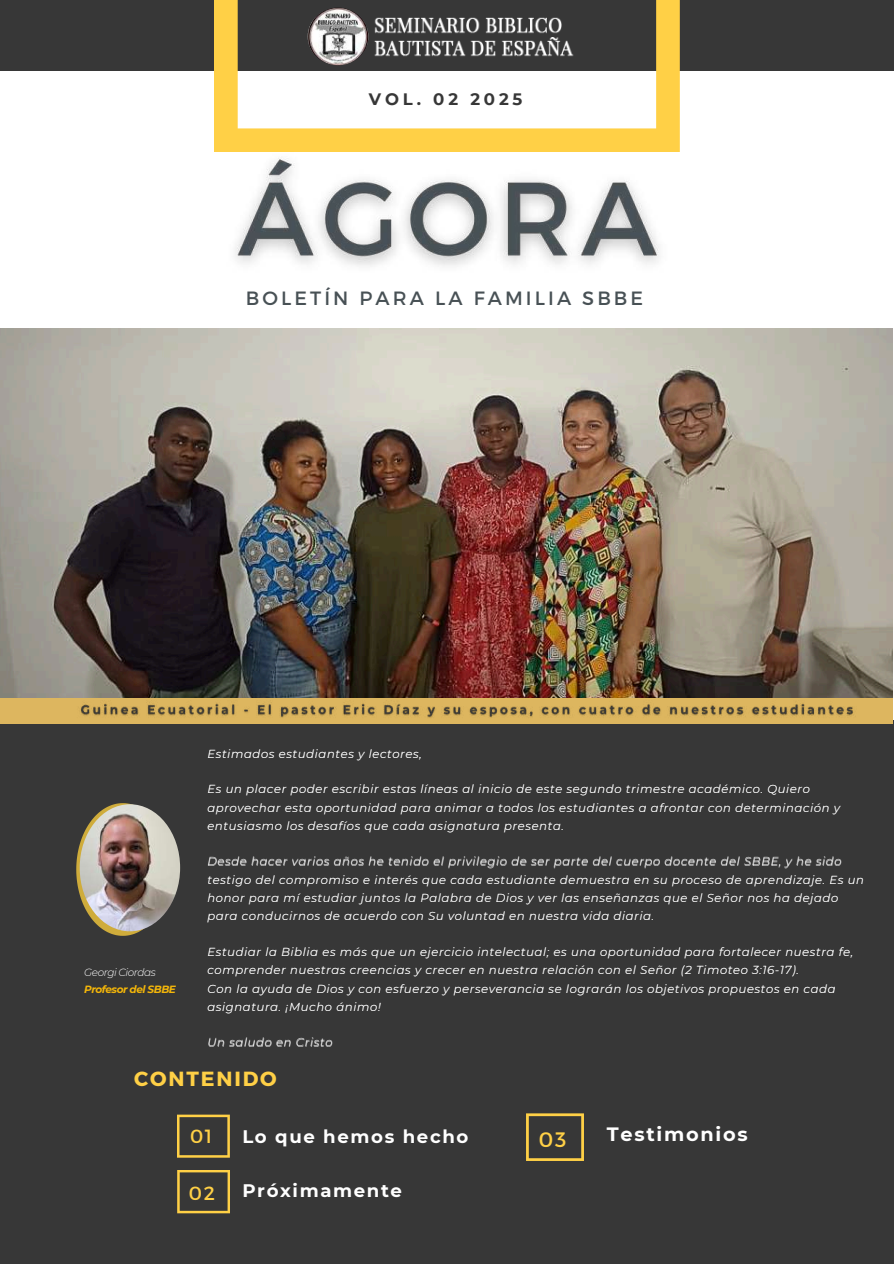
<style>
.page{position:relative;width:894px;height:1264px;background:#fff}
.page>*{position:absolute;margin:0;border:0;box-sizing:border-box;transform-origin:0 0}
.t1{font:20.85px "Montserrat";color:#ffd046}
.t2{font:700 20.4px "Montserrat";letter-spacing:.09em;color:#ffd046}
.t3{font:700 19.35px "Montserrat";letter-spacing:.09em;color:#fff}
.t4{font:19.2px "Montserrat";letter-spacing:.16em;color:#485155}
.t5{font:19.05px "Montserrat";color:#ffd046}
.t6{font:700 18.15px "Montserrat";letter-spacing:.09em;color:#fff}
.t7{font:700 16.5px "Montserrat";letter-spacing:.23em;color:#373737}
.t8{font:italic 300 11.55px/18.3px "Montserrat";letter-spacing:.06em;color:#fcfcfc}
.t9{font:italic 700 10.5px "Montserrat";letter-spacing:-.045em;color:#f4b609}
.t10{font:italic 300 10.5px "Montserrat";letter-spacing:-.045em;color:#fff}
</style>
<div class="page">
<div style="left:0;top:0;width:893px;height:70px;background:#373737"></div>
<svg style="left:214px;top:0;width:465px;height:139px"></svg>
<img style="left:0;top:329px;width:892px;height:368px">
<div style="left:0;top:720px;width:893px;height:543px;background:#373737"></div>
<img style="left:371px;top:14px;width:221px;height:45px">
<svg style="left:76px;top:803px;width:93px;height:132px"></svg>
<img style="left:80px;top:804px;width:100px;height:127px;border-radius:50%">
<img style="left:307px;top:8px;width:61px;height:57px;border-radius:50%">
<svg style="left:177px;top:1114px;width:53px;height:43px"></svg>
<svg style="left:177px;top:1170px;width:53px;height:43px"></svg>
<svg style="left:526px;top:1113px;width:57px;height:47px"></svg>
<div style="left:0;top:697px;width:892px;height:26px;background:#ddb65f"></div>
<img style="left:214px;top:139px;width:466px;height:127px">
<img style="left:80px;top:704px;width:813px;height:14px">
<h3 class="t7" style="left:369px;top:89px;width:155px">VOL. 02 2025</h3>
<h3 class="t4" style="left:246px;top:286px;width:398px">BOLETÍN PARA LA FAMILIA SBBE</h3>
<p class="t10" style="left:84px;top:966px;width:73px">Georgi Ciordas</p>
<p class="t9" style="left:84px;top:982px;width:93px">Profesor del SBBE</p>
<p class="t8" style="left:207px;top:744px;width:216px">Estimados estudiantes y lectores,</p>
<p class="t8" style="left:207px;top:780px;width:634px">Es un placer poder escribir estas líneas al inicio de este segundo trimestre académico. Quiero aprovechar esta oportunidad para animar a todos los estudiantes a afrontar con determinación y entusiasmo los desafíos que cada asignatura presenta.</p>
<p class="t8" style="left:207px;top:852px;width:658px">Desde hacer varios años he tenido el privilegio de ser parte del cuerpo docente del SBBE, y he sido testigo del compromiso e interés que cada estudiante demuestra en su proceso de aprendizaje. Es un honor para mí estudiar juntos la Palabra de Dios y ver las enseñanzas que el Señor nos ha dejado para conducirnos de acuerdo con Su voluntad en nuestra vida diaria.</p>
<p class="t8" style="left:207px;top:942px;width:647px">Estudiar la Biblia es más que un ejercicio intelectual; es una oportunidad para fortalecer nuestra fe, comprender nuestras creencias y crecer en nuestra relación con el Señor (2 Timoteo 3:16-17).<br>Con la ayuda de Dios y con esfuerzo y perseverancia se lograrán los objetivos propuestos en cada asignatura. ¡Mucho ánimo!</p>
<p class="t8" style="left:207px;top:1033px;width:127px">Un saludo en Cristo</p>
<h2 class="t2" style="left:134px;top:1065px;width:144px">CONTENIDO</h2>
<h3 class="t5" style="left:190px;top:1124px;width:24px">01</h3>
<h3 class="t6" style="left:242px;top:1125px;width:227px">Lo que hemos hecho</h3>
<h3 class="t3" style="left:606px;top:1122px;width:142px">Testimonios</h3>
<h1 class="t1" style="left:538px;top:1125px;width:29px">03</h1>
<h3 class="t5" style="left:189px;top:1181px;width:28px">02</h3>
<h3 class="t6" style="left:242px;top:1179px;width:161px">Próximamente</h3>
</div>
